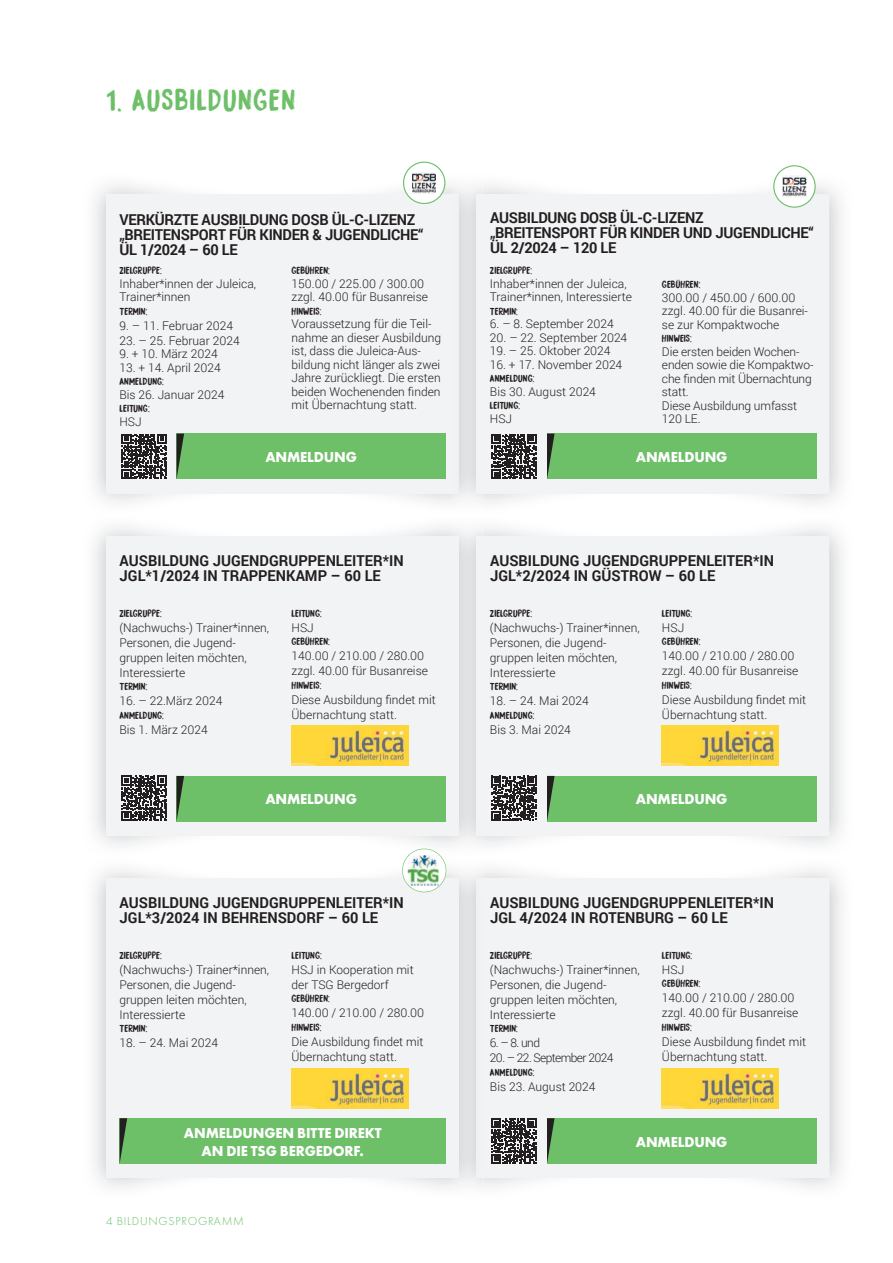
<style>
.page{position:relative;width:893px;height:1263px;background:#fff}
.page>*{position:absolute;margin:0;border:0;box-sizing:border-box;transform-origin:0 0}
.t1{font:27px "DK Bocadillo";letter-spacing:.04em;color:#6dbf68}
.t2{font:700 15px/15px "Roboto";color:#231f20}
.t3{font:700 15px/15px "Roboto";letter-spacing:-.02em;color:#231f20}
.t4{font:700 15px/18px "Futura PT";letter-spacing:-.01em;color:#fff;text-align:center}
.t5{font:300 12px/15px "Roboto";color:#231f20}
.t6{font:300 12px "Roboto";letter-spacing:-.05em;color:#231f20}
.t7{font:300 12px "Futura PT";letter-spacing:.06em;color:#6dbf68}
.t8{font:9px "DK Bocadillo";color:#231f20}
</style>
<div class="page">
<div style="left:106px;top:194px;width:353px;height:299px;background:#f2f3f4"></div>
<div style="left:177px;top:434px;width:269px;height:45px;background:#6dbf68"></div>
<svg style="left:177px;top:434px;width:7px;height:42px"></svg>
<img style="left:453px;top:178px;width:29px;height:330px">
<img style="left:453px;top:194px;width:6px;height:299px">
<div style="left:477px;top:194px;width:352px;height:299px;background:#f2f3f4"></div>
<div style="left:547px;top:434px;width:269px;height:45px;background:#6dbf68"></div>
<svg style="left:547px;top:434px;width:8px;height:45px"></svg>
<img style="left:803px;top:906px;width:39px;height:282px">
<div style="left:477px;top:878px;width:352px;height:300px;background:#f2f3f4"></div>
<div style="left:547px;top:1118px;width:269px;height:46px;background:#6dbf68"></div>
<svg style="left:547px;top:1118px;width:8px;height:45px"></svg>
<div style="left:404px;top:162px;width:41px;height:41px;background:#fff;border-radius:50%"></div>
<div style="left:403px;top:162px;width:42px;height:42px;border:1px solid #6cbe67;border-radius:50%"></div>
<img style="left:412px;top:172px;width:24px;height:22px">
<div style="left:774px;top:166px;width:41px;height:41px;background:#fff;border-radius:50%"></div>
<div style="left:773px;top:165px;width:43px;height:43px;border:1px solid #6cbe67;border-radius:50%"></div>
<img style="left:783px;top:176px;width:23px;height:21px">
<img style="left:94px;top:527px;width:388px;height:667px">
<img style="left:477px;top:878px;width:5px;height:300px">
<div style="left:106px;top:878px;width:353px;height:300px;background:#f2f3f4"></div>
<div style="left:120px;top:1118px;width:326px;height:46px;background:#6dbf68"></div>
<svg style="left:120px;top:1118px;width:7px;height:43px"></svg>
<img style="left:292px;top:1068px;width:117px;height:41px">
<img style="left:661px;top:1068px;width:118px;height:41px">
<svg style="left:122px;top:434px;width:45px;height:45px"></svg>
<svg style="left:453px;top:857px;width:29px;height:1px"></svg>
<div style="left:106px;top:536px;width:353px;height:300px;background:#f2f3f4"></div>
<div style="left:477px;top:536px;width:352px;height:300px;background:#f2f3f4"></div>
<div style="left:177px;top:776px;width:269px;height:45px;background:#6dbf68"></div>
<div style="left:547px;top:776px;width:269px;height:45px;background:#6dbf68"></div>
<svg style="left:177px;top:776px;width:7px;height:43px"></svg>
<svg style="left:547px;top:776px;width:8px;height:45px"></svg>
<img style="left:292px;top:725px;width:117px;height:41px">
<img style="left:661px;top:725px;width:118px;height:41px">
<svg style="left:122px;top:776px;width:45px;height:45px"></svg>
<svg style="left:492px;top:776px;width:44px;height:45px"></svg>
<svg style="left:492px;top:1118px;width:44px;height:45px"></svg>
<svg style="left:492px;top:434px;width:44px;height:45px"></svg>
<svg style="left:402px;top:849px;width:44px;height:43px"></svg>
<img style="left:408px;top:855px;width:30px;height:31px">
<h1 class="t1" style="left:106px;top:83px;width:191px">1. AUSBILDUNGEN</h1>
<p class="t3" style="left:119px;top:211px;width:306px">VERKÜRZTE AUSBILDUNG DOSB ÜL-C-LIZENZ „BREITENSPORT FÜR KINDER &amp; JUGENDLICHE“<br>ÜL 1/2024 – 60 LE</p>
<p class="t3" style="left:490px;top:210px;width:325px">AUSBILDUNG DOSB ÜL-C-LIZENZ „BREITENSPORT FÜR KINDER UND JUGENDLICHE“<br>ÜL 2/2024 – 120 LE</p>
<p class="t8" style="left:119px;top:265px;width:44px">ZIELGRUPPE:</p>
<p class="t5" style="left:119px;top:276px;width:138px;line-height:13.5px">Inhaber*innen der Juleica,<br>Trainer*innen</p>
<p class="t8" style="left:119px;top:305px;width:29px">TERMIN:</p>
<p class="t5" style="left:119px;top:318px;width:115px">9. – 11. Februar 2024</p>
<p class="t5" style="left:119px;top:333px;width:122px">23. – 25. Februar 2024</p>
<p class="t5" style="left:119px;top:346px;width:100px">9. + 10. März 2024</p>
<p class="t5" style="left:119px;top:360px;width:103px">13. + 14. April 2024</p>
<p class="t8" style="left:119px;top:376px;width:46px">ANMELDUNG:</p>
<p class="t5" style="left:119px;top:387px;width:107px">Bis 26. Januar 2024</p>
<p class="t8" style="left:119px;top:403px;width:32px">LEITUNG:</p>
<p class="t5" style="left:119px;top:414px;width:24px">HSJ</p>
<p class="t8" style="left:292px;top:265px;width:40px">GEBÜHREN:</p>
<p class="t5" style="left:292px;top:276px;width:138px;line-height:13.5px">150.00 / 225.00 / 300.00 zzgl. 40.00 für Busanreise</p>
<p class="t8" style="left:292px;top:305px;width:31px">HINWEIS:</p>
<p class="t5" style="left:292px;top:317px;width:151px;line-height:13.5px">Voraussetzung für die Teil&shy;nahme an dieser Ausbildung ist, dass die Juleica-Aus&shy;bildung nicht länger als zwei<br>Jahre zurückliegt. Die ersten beiden Wochenenden finden mit Übernachtung statt.</p>
<p class="t8" style="left:490px;top:265px;width:44px">ZIELGRUPPE:</p>
<p class="t5" style="left:490px;top:276px;width:143px;line-height:13.5px">Inhaber*innen der Juleica,<br>Trainer*innen, Interessierte</p>
<p class="t8" style="left:490px;top:305px;width:29px">TERMIN:</p>
<p class="t5" style="left:490px;top:316px;width:125px">6. – 8. September 2024</p>
<p class="t5" style="left:490px;top:330px;width:139px">20. – 22. September 2024</p>
<p class="t5" style="left:490px;top:343px;width:122px">19. – 25. Oktober 2024</p>
<p class="t5" style="left:490px;top:357px;width:134px">16. + 17. November 2024</p>
<p class="t8" style="left:490px;top:373px;width:46px">ANMELDUNG:</p>
<p class="t5" style="left:490px;top:384px;width:108px">Bis 30. August 2024</p>
<p class="t8" style="left:490px;top:400px;width:32px">LEITUNG:</p>
<p class="t5" style="left:490px;top:411px;width:24px">HSJ</p>
<p class="t8" style="left:662px;top:279px;width:40px">GEBÜHREN:</p>
<p class="t5" style="left:662px;top:290px;width:148px;line-height:13.5px">300.00 / 450.00 / 600.00 zzgl. 40.00 für die Busanrei&shy;se zur Kompaktwoche</p>
<p class="t8" style="left:662px;top:333px;width:31px">HINWEIS:</p>
<p class="t5" style="left:662px;top:344px;width:153px;line-height:13.5px">Die ersten beiden Wochen&shy;enden sowie die Kompaktwo&shy;che finden mit Übernachtung statt.<br>Diese Ausbildung umfasst<br>120 LE.</p>
<p class="t4" style="left:265px;top:448px;width:93px">ANMELDUNG</p>
<p class="t4" style="left:636px;top:448px;width:93px">ANMELDUNG</p>
<p class="t2" style="left:120px;top:552px;width:286px">AUSBILDUNG JUGENDGRUPPENLEITER*IN<br>JGL*1/2024 IN TRAPPENKAMP – 60 LE</p>
<p class="t2" style="left:490px;top:552px;width:286px">AUSBILDUNG JUGENDGRUPPENLEITER*IN<br>JGL*2/2024 IN GÜSTROW – 60 LE</p>
<p class="t8" style="left:119px;top:607px;width:44px">ZIELGRUPPE:</p>
<p class="t5" style="left:119px;top:619px;width:151px">(Nachwuchs-) Trainer*innen,<br>Personen, die Jugend&shy;gruppen leiten möchten,<br>Interessierte</p>
<p class="t8" style="left:119px;top:681px;width:29px">TERMIN:</p>
<p class="t5" style="left:119px;top:693px;width:105px">16. – 22.März 2024</p>
<p class="t8" style="left:119px;top:709px;width:46px">ANMELDUNG:</p>
<p class="t5" style="left:119px;top:721px;width:90px">Bis 1. März 2024</p>
<p class="t8" style="left:292px;top:607px;width:32px">LEITUNG:</p>
<p class="t5" style="left:292px;top:619px;width:24px">HSJ</p>
<p class="t8" style="left:292px;top:636px;width:40px">GEBÜHREN:</p>
<p class="t5" style="left:292px;top:648px;width:138px">140.00 / 210.00 / 280.00 zzgl. 40.00 für Busanreise</p>
<p class="t8" style="left:292px;top:679px;width:31px">HINWEIS:</p>
<p class="t5" style="left:292px;top:691px;width:146px">Diese Ausbildung findet mit<br>Übernachtung statt.</p>
<p class="t8" style="left:490px;top:607px;width:44px">ZIELGRUPPE:</p>
<p class="t5" style="left:490px;top:619px;width:151px">(Nachwuchs-) Trainer*innen,<br>Personen, die Jugend&shy;gruppen leiten möchten,<br>Interessierte</p>
<p class="t8" style="left:490px;top:681px;width:29px">TERMIN:</p>
<p class="t5" style="left:490px;top:693px;width:100px">18. – 24. Mai 2024</p>
<p class="t8" style="left:490px;top:709px;width:46px">ANMELDUNG:</p>
<p class="t5" style="left:490px;top:721px;width:83px">Bis 3. Mai 2024</p>
<p class="t8" style="left:662px;top:607px;width:32px">LEITUNG:</p>
<p class="t5" style="left:662px;top:619px;width:24px">HSJ</p>
<p class="t8" style="left:662px;top:636px;width:40px">GEBÜHREN:</p>
<p class="t5" style="left:662px;top:648px;width:138px">140.00 / 210.00 / 280.00 zzgl. 40.00 für Busanreise</p>
<p class="t8" style="left:662px;top:679px;width:31px">HINWEIS:</p>
<p class="t5" style="left:662px;top:691px;width:146px">Diese Ausbildung findet mit<br>Übernachtung statt.</p>
<p class="t4" style="left:265px;top:790px;width:93px">ANMELDUNG</p>
<p class="t4" style="left:636px;top:790px;width:93px">ANMELDUNG</p>
<p class="t2" style="left:120px;top:894px;width:286px">AUSBILDUNG JUGENDGRUPPENLEITER*IN<br>JGL*3/2024 IN BEHRENSDORF – 60 LE</p>
<p class="t8" style="left:119px;top:950px;width:44px">ZIELGRUPPE:</p>
<p class="t5" style="left:119px;top:962px;width:151px">(Nachwuchs-) Trainer*innen,<br>Personen, die Jugend&shy;gruppen leiten möchten,<br>Interessierte</p>
<p class="t8" style="left:119px;top:1023px;width:29px">TERMIN:</p>
<p class="t5" style="left:119px;top:1035px;width:100px">18. – 24. Mai 2024</p>
<p class="t8" style="left:292px;top:950px;width:32px">LEITUNG:</p>
<p class="t5" style="left:292px;top:962px;width:124px">HSJ in Kooperation mit der TSG Bergedorf</p>
<p class="t8" style="left:292px;top:993px;width:40px">GEBÜHREN:</p>
<p class="t5" style="left:292px;top:1005px;width:134px">140.00 / 210.00 / 280.00</p>
<p class="t8" style="left:292px;top:1022px;width:31px">HINWEIS:</p>
<p class="t5" style="left:292px;top:1034px;width:133px">Die Ausbildung findet mit<br>Übernachtung statt.</p>
<p class="t4" style="left:184px;top:1123px;width:199px">ANMELDUNGEN BITTE DIREKT<br>AN DIE TSG BERGEDORF.</p>
<p class="t7" style="left:106px;top:1214px;width:139px">4 BILDUNGSPROGRAMM</p>
<p class="t2" style="left:490px;top:894px;width:286px">AUSBILDUNG JUGENDGRUPPENLEITER*IN<br>JGL 4/2024 IN ROTENBURG – 60 LE</p>
<p class="t8" style="left:490px;top:950px;width:44px">ZIELGRUPPE:</p>
<p class="t5" style="left:490px;top:962px;width:151px">(Nachwuchs-) Trainer*innen,<br>Personen, die Jugend&shy;gruppen leiten möchten,<br>Interessierte</p>
<p class="t8" style="left:490px;top:1023px;width:29px">TERMIN:</p>
<p class="t5" style="left:490px;top:1035px;width:52px">6. – 8. und</p>
<p class="t6" style="left:490px;top:1050px;width:125px">20. – 22. September 2024</p>
<p class="t8" style="left:490px;top:1067px;width:46px">ANMELDUNG:</p>
<p class="t5" style="left:490px;top:1079px;width:107px">Bis 23. August 2024</p>
<p class="t8" style="left:662px;top:950px;width:32px">LEITUNG:</p>
<p class="t5" style="left:662px;top:962px;width:24px">HSJ</p>
<p class="t8" style="left:662px;top:978px;width:40px">GEBÜHREN:</p>
<p class="t5" style="left:662px;top:990px;width:138px">140.00 / 210.00 / 280.00 zzgl. 40.00 für Busanreise</p>
<p class="t8" style="left:662px;top:1022px;width:31px">HINWEIS:</p>
<p class="t5" style="left:662px;top:1034px;width:146px">Diese Ausbildung findet mit<br>Übernachtung statt.</p>
<p class="t4" style="left:636px;top:1132px;width:93px">ANMELDUNG</p>
</div>
